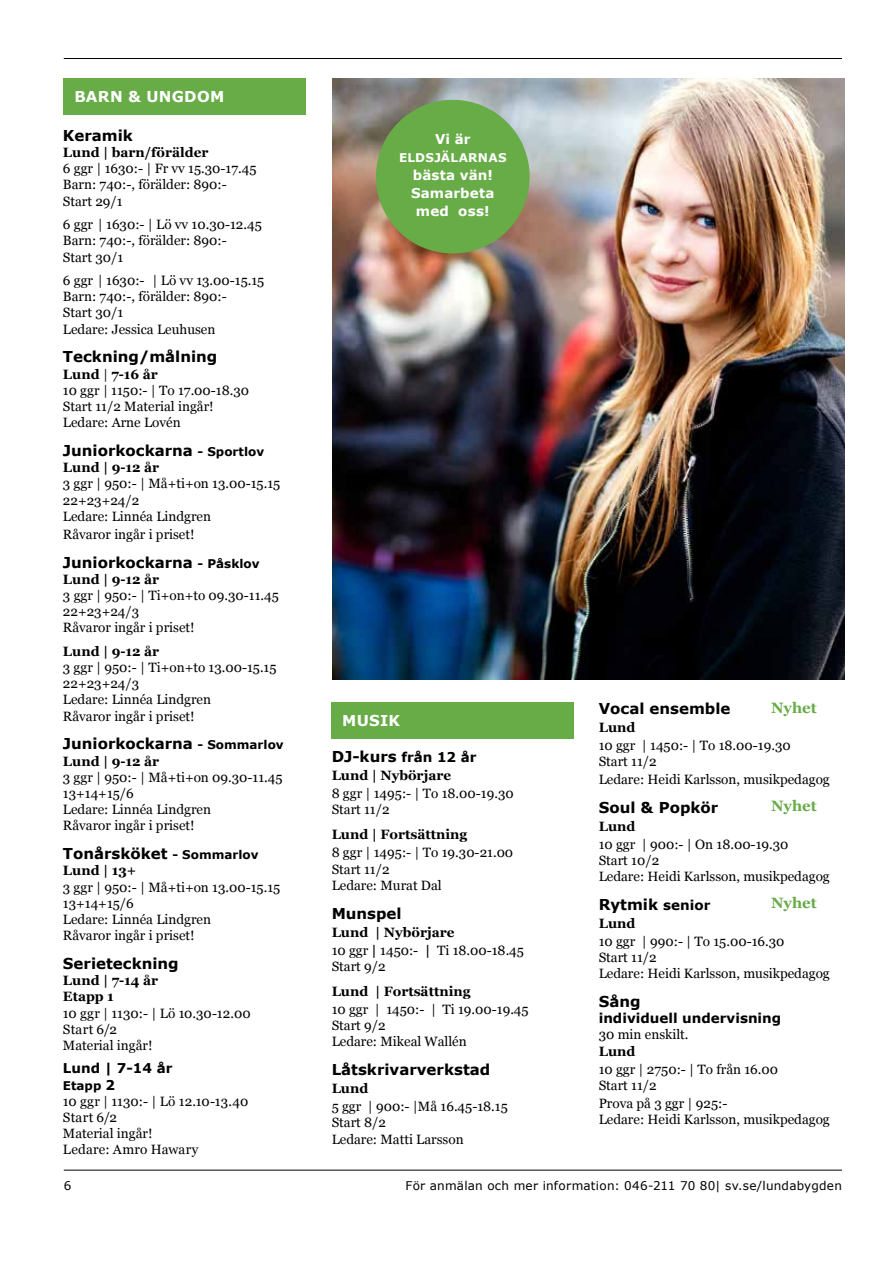
<style>
.page{position:relative;width:893px;height:1263px;background:#fff}
.page>*{position:absolute;margin:0;border:0;box-sizing:border-box;transform-origin:0 0}
.t1{font:700 15px "Verdana";color:#000}
.t2{font:700 15px "Verdana";letter-spacing:.015em;color:#fff}
.t3{font:700 15px "Georgia";color:#67ac47}
.t4{font:13.5px/16.2px "Georgia";color:#000}
.t5{font:700 13.5px/16.2px "Georgia";color:#000}
.t6{font:700 13.5px "Verdana";color:#000}
.t7{font:700 13.5px/18px "Verdana";letter-spacing:.015em;color:#fff;text-align:center}
.t8{font:12px "Verdana";letter-spacing:.02em;color:#000}
.t9{font:700 12px "Verdana";letter-spacing:.015em;color:#fff}
.t10{font:700 12px "Verdana";color:#000}
.s1{font-weight:700}
.s2{font-size:12px}
.s3{font-size:13.5px}
.s4{font-size:15px}
</style>
<div class="page">
<hr style="left:64px;top:1170px;width:778px;height:1px;background:#000">
<hr style="left:64px;top:58px;width:778px;height:1px;background:#000">
<div style="left:64px;top:78px;width:242px;height:37px;background:#67ac47"></div>
<div style="left:332px;top:702px;width:242px;height:37px;background:#67ac47"></div>
<img style="left:332px;top:78px;width:512px;height:602px">
<div style="left:376px;top:100px;width:154px;height:154px;background:#67ac47;border-radius:50%"></div>
<p class="t2" style="left:74px;top:86px;width:151px">BARN &amp; UNGDOM</p>
<p class="t1" style="left:63px;top:125px;width:72px">Keramik</p>
<p class="t5" style="left:63px;top:144px;width:147px">Lund | barn/förälder</p>
<p class="t4" style="left:63px;top:161px;width:195px">6 ggr | 1630:- | Fr vv 15.30-17.45<br>Barn: 740:-, förälder: 890:-<br>Start 29/1</p>
<p class="t4" style="left:63px;top:217px;width:200px">6 ggr | 1630:- | Lö vv 10.30-12.45<br>Barn: 740:-, förälder: 890:-<br>Start 30/1</p>
<p class="t4" style="left:63px;top:272px;width:203px">6 ggr | 1630:- | Lö vv 13.00-15.15<br>Barn: 740:-, förälder: 890:-<br>Start 30/1<br>Ledare: Jessica Leuhusen</p>
<p class="t1" style="left:63px;top:346px;width:156px">Teckning/målning</p>
<p class="t4" style="left:63px;top:366px;width:188px"><span class="s1">Lund</span> | <span class="s1">7-16 år<br></span>10 ggr | 1150:- | To 17.00-18.30<br>Start 11/2 Material ingår!<br>Ledare: Arne Lovén</p>
<p class="t1" style="left:63px;top:440px;width:203px">Juniorkockarna <span class="s2">- Sportlov</span></p>
<p class="t5" style="left:63px;top:459px;width:98px">Lund | 9-12 år</p>
<p class="t4" style="left:63px;top:476px;width:219px">3 ggr | 950:- | Må+ti+on 13.00-15.15<br>22+23+24/2<br>Ledare: Linnéa Lindgren</p>
<p class="t4" style="left:63px;top:526px;width:133px">Råvaror ingår i priset!</p>
<p class="t1" style="left:63px;top:551px;width:198px">Juniorkockarna <span class="s2">- Påsklov</span></p>
<p class="t5" style="left:63px;top:571px;width:98px">Lund | 9-12 år</p>
<p class="t4" style="left:63px;top:587px;width:217px">3 ggr | 950:- | Ti+on+to 09.30-11.45<br>22+23+24/3<br>Råvaror ingår i priset!</p>
<p class="t5" style="left:63px;top:643px;width:98px">Lund | 9-12 år</p>
<p class="t4" style="left:63px;top:659px;width:215px">3 ggr | 950:- | Ti+on+to 13.00-15.15<br>22+23+24/3<br>Ledare: Linnéa Lindgren<br>Råvaror ingår i priset!</p>
<p class="t1" style="left:63px;top:733px;width:222px">Juniorkockarna <span class="s2">- Sommarlov</span></p>
<p class="t5" style="left:63px;top:753px;width:98px">Lund | 9-12 år</p>
<p class="t4" style="left:63px;top:769px;width:221px">3 ggr | 950:- | Må+ti+on 09.30-11.45<br>13+14+15/6<br>Ledare: Linnéa Lindgren<br>Råvaror ingår i priset!</p>
<p class="t1" style="left:63px;top:843px;width:197px">Tonårsköket <span class="s2">- Sommarlov</span></p>
<p class="t5" style="left:63px;top:863px;width:75px">Lund | 13+</p>
<p class="t4" style="left:63px;top:879px;width:219px">3 ggr | 950:- | Må+ti+on 13.00-15.15<br>13+14+15/6<br>Ledare: Linnéa Lindgren<br>Råvaror ingår i priset!</p>
<p class="t1" style="left:63px;top:953px;width:117px">Serieteckning</p>
<p class="t5" style="left:63px;top:972px;width:97px">Lund | 7-14 år<br>Etapp 1</p>
<p class="t4" style="left:63px;top:1005px;width:189px">10 ggr | 1130:- | Lö 10.30-12.00<br>Start 6/2<br>Material ingår!</p>
<p class="t6" style="left:63px;top:1059px;width:111px">Lund | 7-14 år</p>
<p class="t10" style="left:63px;top:1077px;width:54px">Etapp <span class="s3">2</span></p>
<p class="t4" style="left:63px;top:1093px;width:187px">10 ggr | 1130:- | Lö 12.10-13.40<br>Start 6/2<br>Material ingår!<br>Ledare: Amro Hawary</p>
<p class="t7" style="left:435px;top:129px;width:37px">Vi är</p>
<p class="t9" style="left:399px;top:149px;width:109px">ELDSJÄLARNAS</p>
<p class="t7" style="left:411px;top:165px;width:85px">bästa vän!<br>Samarbeta med oss!</p>
<p class="t2" style="left:342px;top:710px;width:59px">MUSIK</p>
<p class="t6" style="left:332px;top:747px;width:146px"><span class="s4">DJ-kurs</span> från 12 år</p>
<p class="t5" style="left:332px;top:767px;width:121px">Lund | Nybörjare</p>
<p class="t4" style="left:332px;top:785px;width:184px">8 ggr | 1495:- | To 18.00-19.30<br>Start 11/2</p>
<p class="t5" style="left:332px;top:827px;width:137px">Lund | Fortsättning</p>
<p class="t4" style="left:332px;top:845px;width:183px">8 ggr | 1495:- | To 19.30-21.00<br>Start 11/2<br>Ledare: Murat Dal</p>
<p class="t1" style="left:332px;top:902px;width:72px">Munspel</p>
<p class="t4" style="left:332px;top:923px;width:194px;line-height:18px"><span class="s1">Lund | Nybörjare<br></span>10 ggr <span class="s1">|</span> 1450:- <span class="s1">|</span> Ti 18.00-18.45</p>
<p class="t4" style="left:332px;top:958px;width:55px">Start 9/2</p>
<p class="t5" style="left:332px;top:983px;width:140px">Lund | Fortsättning</p>
<p class="t4" style="left:332px;top:1001px;width:199px">10 ggr | 1450:- | Ti 19.00-19.45<br>Start 9/2<br>Ledare: Mikeal Wallén</p>
<p class="t1" style="left:332px;top:1059px;width:160px">Låtskrivarverkstad</p>
<p class="t5" style="left:332px;top:1080px;width:38px">Lund</p>
<p class="t4" style="left:332px;top:1099px;width:178px">5 ggr | 900:- |Må 16.45-18.15<br>Start 8/2<br>Ledare: Matti Larsson</p>
<p class="t3" style="left:771px;top:699px;width:47px">Nyhet</p>
<p class="t1" style="left:599px;top:697px;width:133px">Vocal ensemble</p>
<p class="t5" style="left:599px;top:719px;width:38px">Lund</p>
<p class="t4" style="left:599px;top:737px;width:193px">10 ggr | 1450:- | To 18.00-19.30<br>Start 11/2</p>
<p class="t4" style="left:599px;top:771px;width:233px">Ledare: Heidi Karlsson, musikpedagog</p>
<p class="t1" style="left:599px;top:796px;width:121px">Soul &amp; Popkör</p>
<p class="t5" style="left:599px;top:818px;width:38px">Lund</p>
<p class="t4" style="left:599px;top:836px;width:233px">10 ggr | 900:- | On 18.00-19.30<br>Start 10/2<br>Ledare: Heidi Karlsson, musikpedagog</p>
<p class="t1" style="left:599px;top:894px;width:113px">Rytmik <span class="s3">senior</span></p>
<p class="t5" style="left:599px;top:915px;width:38px">Lund</p>
<p class="t4" style="left:599px;top:933px;width:233px">10 ggr | 990:- | To 15.00-16.30<br>Start 11/2<br>Ledare: Heidi Karlsson, musikpedagog</p>
<p class="t1" style="left:599px;top:991px;width:43px">Sång</p>
<p class="t6" style="left:599px;top:1009px;width:184px">individuell undervisning</p>
<p class="t4" style="left:599px;top:1027px;width:91px">30 min enskilt.</p>
<p class="t5" style="left:599px;top:1043px;width:38px">Lund</p>
<p class="t4" style="left:599px;top:1061px;width:181px">10 ggr | 2750:- | To från 16.00<br>Start 11/2</p>
<p class="t4" style="left:599px;top:1095px;width:233px">Prova på 3 ggr | 925:-<br>Ledare: Heidi Karlsson, musikpedagog</p>
<p class="t3" style="left:771px;top:796px;width:47px">Nyhet</p>
<p class="t3" style="left:771px;top:894px;width:47px">Nyhet</p>
<p class="t8" style="left:64px;top:1177px;width:9px">6</p>
<p class="t8" style="left:406px;top:1177px;width:438px">För anmälan och mer information: 046-211 70 80| sv.se/lundabygden</p>
</div>
